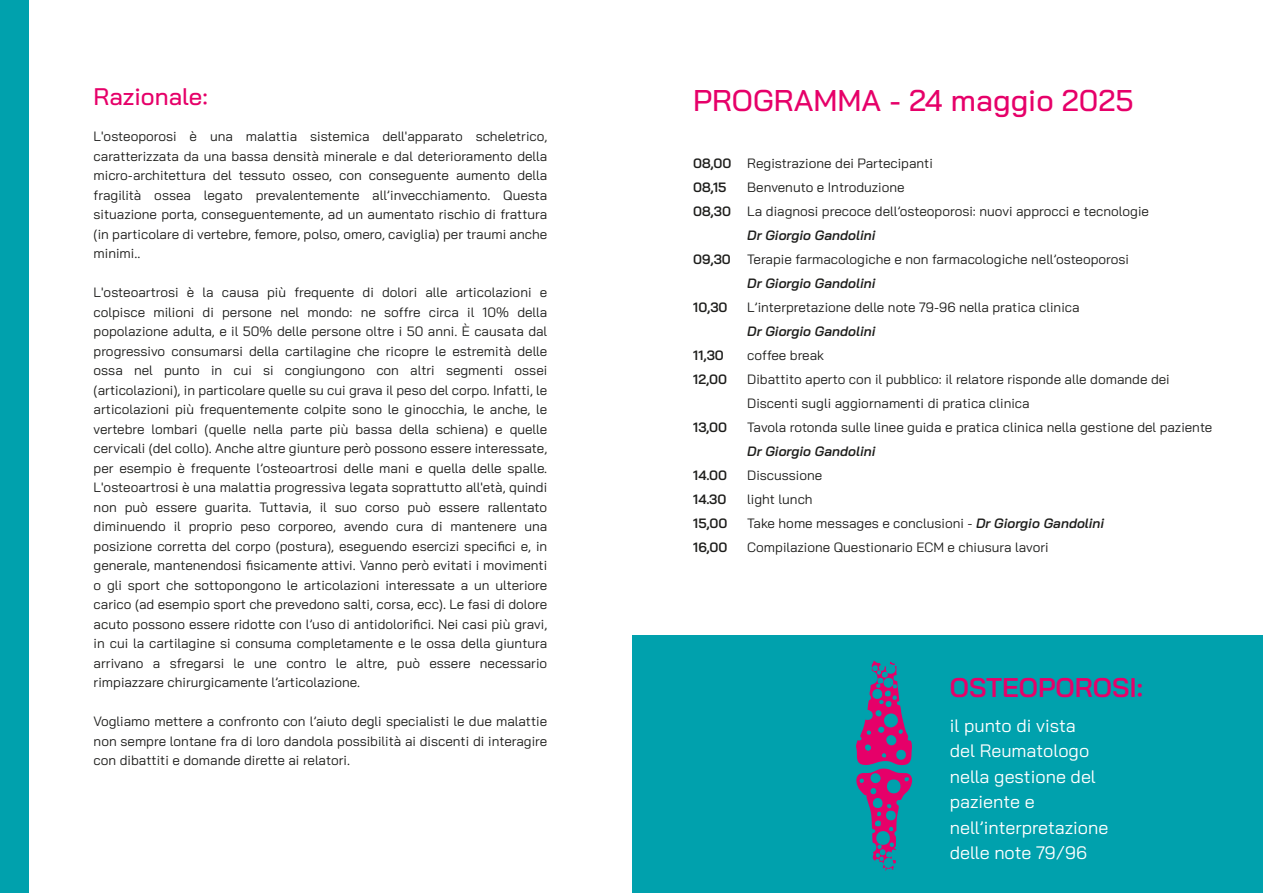
<style>
.page{position:relative;width:1263px;height:893px;background:#fff}
.page>*{position:absolute;margin:0;border:0;box-sizing:border-box;transform-origin:0 0}
.t1{font:500 30px "Bai Jamjuree";color:#e60069}
.t2{font:600 27px "Bai Jamjuree";color:#e60069}
.t3{font:500 24px "Bai Jamjuree";color:#e60069}
.t4{font:18px/25.5px "Bai Jamjuree";color:#fff}
.t5{font:13.5px/19.5px "Bai Jamjuree";color:#1d1d1b;text-align:justify}
.t6{font:italic 600 13.5px "Bai Jamjuree";color:#1d1d1b}
.t7{font:600 13.5px "Bai Jamjuree";color:#1d1d1b}
.s1{font-weight:600}
.s2{font-weight:600;font-style:italic}
</style>
<div class="page">
<div style="left:632px;top:636px;width:631px;height:257px;background:#00a1ad"></div>
<div style="left:0;top:0;width:29px;height:893px;background:#00a1ad"></div>
<svg style="left:856px;top:660px;width:57px;height:211px"></svg>
<h3 class="t3" style="left:94px;top:83px;width:116px">Razionale:</h3>
<p class="t5" style="left:94px;top:127px;width:455px">L'osteoporosi è una malattia sistemica dell'apparato scheletrico, caratterizzata da una bassa densità minerale e dal deterioramento della micro-architettura del tessuto osseo, con conseguente aumento della fragilità ossea legato prevalentemente all’invecchiamento. Questa situazione porta, conseguentemente, ad un aumentato rischio di frattura (in particolare di vertebre, femore, polso, omero, caviglia) per traumi anche minimi..</p>
<p class="t5" style="left:94px;top:283px;width:455px">L'osteoartrosi è la causa più frequente di dolori alle articolazioni e colpisce milioni di persone nel mondo: ne soffre circa il 10% della popolazione adulta, e il 50% delle persone oltre i 50 anni. È causata dal progressivo consumarsi della cartilagine che ricopre le estremità delle ossa nel punto in cui si congiungono con altri segmenti ossei (articolazioni), in particolare quelle su cui grava il peso del corpo. Infatti, le articolazioni più frequentemente colpite sono le ginocchia, le anche, le vertebre lombari (quelle nella parte più bassa della schiena) e quelle cervicali (del collo). Anche altre giunture però possono essere interessate, per esempio è frequente l’osteoartrosi delle mani e quella delle spalle.<br>L'osteoartrosi è una malattia progressiva legata soprattutto all'età, quindi non può essere guarita. Tuttavia, il suo corso può essere rallentato diminuendo il proprio peso corporeo, avendo cura di mantenere una posizione corretta del corpo (postura), eseguendo esercizi specifici e, in generale, mantenendosi fisicamente attivi. Vanno però evitati i movimenti o gli sport che sottopongono le articolazioni interessate a un ulteriore carico (ad esempio sport che prevedono salti, corsa, ecc). Le fasi di dolore acuto possono essere ridotte con l’uso di antidolorifici. Nei casi più gravi, in cui la cartilagine si consuma completamente e le ossa della giuntura arrivano a sfregarsi le une contro le altre, può essere necessario rimpiazzare chirurgicamente l’articolazione.</p>
<p class="t5" style="left:94px;top:712px;width:455px">Vogliamo mettere a confronto con l’aiuto degli specialisti le due malattie non sempre lontane fra di loro dandola possibilità ai discenti di interagire con dibattiti e domande dirette ai relatori.</p>
<h1 class="t1" style="left:693px;top:84px;width:442px">PROGRAMMA - 24 maggio 2025</h1>
<p class="t5" style="left:693px;top:151px;width:241px;line-height:24px"><span class="s1">08,00</span> Registrazione dei Partecipanti<br><span class="s1">08,15</span></p>
<p class="t5" style="left:747px;top:177px;width:159px">Benvenuto e Introduzione</p>
<p class="t5" style="left:693px;top:201px;width:457px"><span class="s1">08,30</span> La diagnosi precoce dell’osteoporosi: nuovi approcci e tecnologie</p>
<p class="t6" style="left:747px;top:227px;width:130px">Dr Giorgio Gandolini</p>
<p class="t5" style="left:693px;top:249px;width:437px"><span class="s1">09,30</span> Terapie farmacologiche e non farmacologiche nell’osteoporosi</p>
<p class="t6" style="left:747px;top:275px;width:130px">Dr Giorgio Gandolini</p>
<p class="t7" style="left:693px;top:299px;width:36px">10,30</p>
<p class="t5" style="left:747px;top:297px;width:334px">L’interpretazione delle note 79-96 nella pratica clinica</p>
<p class="t6" style="left:747px;top:323px;width:130px">Dr Giorgio Gandolini</p>
<p class="t7" style="left:693px;top:347px;width:32px">11,30</p>
<p class="t5" style="left:747px;top:345px;width:78px">coffee break</p>
<p class="t7" style="left:693px;top:371px;width:35px">12,00</p>
<p class="t5" style="left:747px;top:367px;width:424px;line-height:24px">Dibattito aperto con il pubblico: il relatore risponde alle domande dei<br>Discenti sugli aggiornamenti di pratica clinica</p>
<p class="t7" style="left:693px;top:419px;width:35px">13,00</p>
<p class="t5" style="left:747px;top:417px;width:467px">Tavola rotonda sulle linee guida e pratica clinica nella gestione del paziente</p>
<p class="t6" style="left:747px;top:443px;width:130px">Dr Giorgio Gandolini</p>
<p class="t7" style="left:693px;top:467px;width:35px">14.00</p>
<p class="t5" style="left:747px;top:465px;width:76px">Discussione</p>
<p class="t7" style="left:693px;top:491px;width:35px">14.30</p>
<p class="t5" style="left:747px;top:489px;width:67px">light lunch</p>
<p class="t7" style="left:693px;top:515px;width:36px">15,00</p>
<p class="t5" style="left:747px;top:513px;width:358px">Take home messages e conclusioni - <span class="s2">Dr Giorgio Gandolini</span></p>
<p class="t7" style="left:693px;top:539px;width:36px">16,00</p>
<p class="t5" style="left:747px;top:537px;width:303px">Compilazione Questionario ECM e chiusura lavori</p>
<h2 class="t2" style="left:950px;top:672px;width:195px">OSTEOPOROSI:</h2>
<h3 class="t4" style="left:950px;top:713px;width:160px">il punto di vista<br>del Reumatologo nella gestione del paziente e nell’interpretazione delle note 79/96</h3>
</div>
